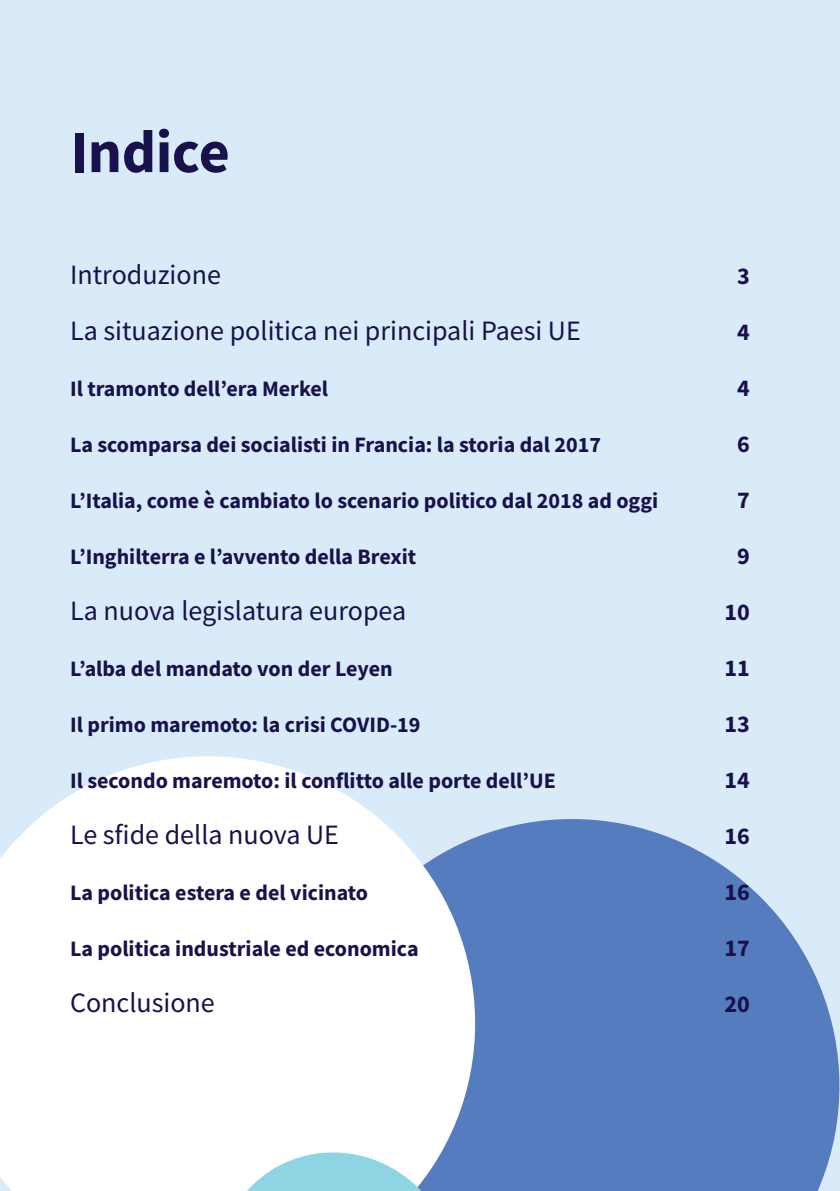
<style>
.page{position:relative;width:840px;height:1191px;background:#fff}
.page>*{position:absolute;margin:0;border:0;box-sizing:border-box;transform-origin:0 0}
.t1{font:700 60px "Source Sans Pro";letter-spacing:-.01em;color:#19114b}
.t2{font:28px "Source Sans Pro";color:#19114b}
.t3{font:700 24px "Source Sans Pro";color:#19114b}
.t4{font:700 22px "Source Sans Pro";color:#19114b}
</style>
<div class="page">
<div style="left:0;top:0;width:839px;height:1191px;background:#d9ebf9"></div>
<svg style="left:501px;top:819px;width:338px;height:302px;fill:#547cbe"></svg>
<svg style="left:0;top:756px;width:501px;height:435px;background:#f1f5fa"></svg>
<svg style="left:206px;top:1121px;width:631px;height:70px;background:#88a9d3"></svg>
<h1 class="t1" style="left:70px;top:111px;width:161px">Indice</h1>
<p class="t2" style="left:70px;top:257px;width:152px">Introduzione</p>
<p class="t3" style="left:736px;top:260px;width:14px">3</p>
<p class="t2" style="left:70px;top:313px;width:512px">La situazione politica nei principali Paesi UE</p>
<p class="t3" style="left:736px;top:316px;width:14px">4</p>
<p class="t4" style="left:70px;top:374px;width:259px">Il tramonto dell’era Merkel</p>
<p class="t3" style="left:736px;top:372px;width:14px">4</p>
<p class="t4" style="left:70px;top:430px;width:532px">La scomparsa dei socialisti in Francia: la storia dal 2017</p>
<p class="t3" style="left:736px;top:428px;width:14px">6</p>
<p class="t4" style="left:70px;top:486px;width:589px">L’Italia, come è cambiato lo scenario politico dal 2018 ad oggi</p>
<p class="t3" style="left:736px;top:484px;width:14px">7</p>
<p class="t4" style="left:70px;top:542px;width:347px">L’Inghilterra e l’avvento della Brexit</p>
<p class="t3" style="left:736px;top:540px;width:14px">9</p>
<p class="t2" style="left:70px;top:593px;width:337px">La nuova legislatura europea</p>
<p class="t3" style="left:724px;top:596px;width:27px">10</p>
<p class="t4" style="left:70px;top:654px;width:324px">L’alba del mandato von der Leyen</p>
<p class="t3" style="left:724px;top:652px;width:27px">11</p>
<p class="t4" style="left:70px;top:710px;width:352px">Il primo maremoto: la crisi COVID-19</p>
<p class="t3" style="left:724px;top:708px;width:27px">13</p>
<p class="t4" style="left:70px;top:766px;width:487px">Il secondo maremoto: il conflitto alle porte dell’UE</p>
<p class="t3" style="left:724px;top:764px;width:27px">14</p>
<p class="t2" style="left:70px;top:817px;width:270px">Le sfide della nuova UE</p>
<p class="t3" style="left:724px;top:820px;width:27px">16</p>
<p class="t4" style="left:70px;top:878px;width:299px">La politica estera e del vicinato</p>
<p class="t3" style="left:724px;top:876px;width:27px">16</p>
<p class="t4" style="left:70px;top:934px;width:350px">La politica industriale ed economica</p>
<p class="t3" style="left:724px;top:932px;width:27px">17</p>
<p class="t2" style="left:70px;top:985px;width:146px">Conclusione</p>
<p class="t3" style="left:724px;top:988px;width:27px">20</p>
</div>
